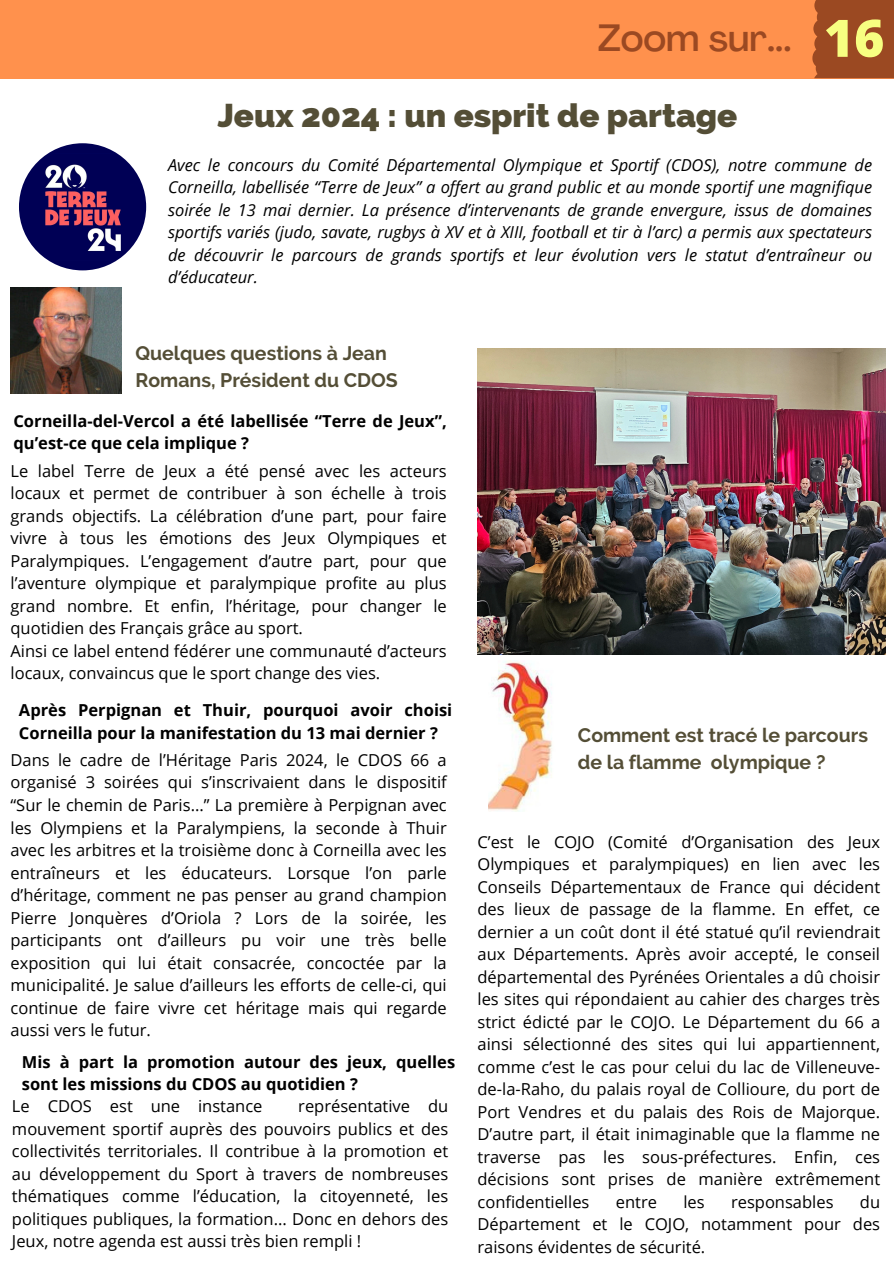
<style>
.page{position:relative;width:894px;height:1264px;background:#fff}
.page>*{position:absolute;margin:0;border:0;box-sizing:border-box;transform-origin:0 0}
.t1{font:800 51.6px "Open Sans";color:#f7ff81}
.t2{font:500 37.5px "Agrandir";color:#9b4922}
.t3{font:800 33px "Raleway";color:#544e36}
.t4{font:700 19.5px/27px "Raleway";color:#544e36}
.t5{font:16.5px/22.5px "Open Sans";color:#000;text-align:justify}
.t6{font:italic 16.5px/22.5px "Open Sans";color:#000;text-align:justify}
.t7{font:700 16.5px/22.5px "Open Sans";color:#000}
</style>
<div class="page">
<div style="left:0;top:0;width:893px;height:78px;background:#ff914d"></div>
<div style="left:812px;top:0;width:81px;height:78px;background:#9b4922"></div>
<img style="left:19px;top:143px;width:127px;height:127px;border-radius:50%">
<img style="left:11px;top:287px;width:111px;height:106px">
<img style="left:477px;top:348px;width:407px;height:306px">
<img style="left:488px;top:660px;width:64px;height:151px">
<p class="t2" style="left:598px;top:22px;width:195px">Zoom sur...</p>
<p class="t1" style="left:823px;top:2px;width:62px">16</p>
<p class="t3" style="left:217px;top:96px;width:521px">Jeux 2024 : un esprit de partage</p>
<h3 class="t6" style="left:168px;top:153px;width:705px">Avec le concours du Comité Départemental Olympique et Sportif (CDOS), notre commune de Corneilla, labellisée “Terre de Jeux” a offert au grand public et au monde sportif une magnifique soirée le 13 mai dernier. La présence d’intervenants de grande envergure, issus de domaines sportifs variés (judo, savate, rugbys à XV et à XIII, football et tir à l’arc) a permis aux spectateurs de découvrir le parcours de grands sportifs et leur évolution vers le statut d’entraîneur ou d’éducateur.</h3>
<p class="t4" style="left:135px;top:340px;width:264px">Quelques questions à Jean<br>Romans, Président du CDOS</p>
<h4 class="t7" style="left:13px;top:409px;width:434px">Corneilla-del-Vercol a été labellisée “Terre de Jeux”, qu’est-ce que cela implique ?</h4>
<h4 class="t5" style="left:11px;top:459px;width:437px">Le label Terre de Jeux a été pensé avec les acteurs locaux et permet de contribuer à son échelle à trois grands objectifs. La célébration d’une part, pour faire vivre à tous les émotions des Jeux Olympiques et Paralympiques. L’engagement d’autre part, pour que l’aventure olympique et paralympique profite au plus grand nombre. Et enfin, l’héritage, pour changer le quotidien des Français grâce au sport.</h4>
<p class="t5" style="left:11px;top:639px;width:437px">Ainsi ce label entend fédérer une communauté d’acteurs locaux, convaincus que le sport change des vies.</p>
<p class="t7" style="left:19px;top:698px;width:434px">Après Perpignan et Thuir, pourquoi avoir choisi<br>Corneilla pour la manifestation du 13 mai dernier ?</p>
<h4 class="t5" style="left:11px;top:748px;width:437px">Dans le cadre de l’Héritage Paris 2024, le CDOS 66 a organisé 3 soirées qui s’inscrivaient dans le dispositif “Sur le chemin de Paris...” La première à Perpignan avec les Olympiens et la Paralympiens, la seconde à Thuir avec les arbitres et la troisième donc à Corneilla avec les entraîneurs et les éducateurs. Lorsque l’on parle d’héritage, comment ne pas penser au grand champion Pierre Jonquères d’Oriola ? Lors de la soirée, les participants ont d’ailleurs pu voir une très belle exposition qui lui était consacrée, concoctée par la municipalité. Je salue d’ailleurs les efforts de celle-ci, qui continue de faire vivre cet héritage mais qui regarde aussi vers le futur.</h4>
<h3 class="t7" style="left:22px;top:1050px;width:434px">Mis à part la promotion autour des jeux, quelles sont les missions du CDOS au quotidien ?</h3>
<p class="t5" style="left:12px;top:1094px;width:252px">Le CDOS est une instance</p>
<p class="t5" style="left:12px;top:1094px;width:437px;text-indent:286px">représentative du mouvement sportif auprès des pouvoirs publics et des collectivités territoriales. Il contribue à la promotion et au développement du Sport à travers de nombreuses thématiques comme l’éducation, la citoyenneté, les politiques publiques, la formation... Donc en dehors des Jeux, notre agenda est aussi très bien rempli !</p>
<p class="t4" style="left:577px;top:722px;width:291px">Comment est tracé le parcours de la flamme olympique ?</p>
<p class="t5" style="left:477px;top:830px;width:404px">C’est le COJO (Comité d’Organisation des Jeux Olympiques et paralympiques) en lien avec les Conseils Départementaux de France qui décident des lieux de passage de la flamme. En effet, ce dernier a un coût dont il été statué qu’il reviendrait aux Départements. Après avoir accepté, le conseil départemental des Pyrénées Orientales a dû choisir les sites qui répondaient au cahier des charges très strict édicté par le COJO. Le Département du 66 a ainsi sélectionné des sites qui lui appartiennent, comme c’est le cas pour celui du lac de Villeneuve&shy;de-la-Raho, du palais royal de Collioure, du port de Port Vendres et du palais des Rois de Majorque.<br>D’autre part, il était inimaginable que la flamme ne traverse pas les sous-préfectures. Enfin, ces décisions sont prises de manière extrêmement confidentielles</p>
<p class="t5" style="left:477px;top:1190px;width:404px;text-indent:382px">du Département et le COJO, notamment pour des raisons évidentes de sécurité.</p>
<p class="t5" style="left:615px;top:1190px;width:43px">entre</p>
<p class="t5" style="left:683px;top:1190px;width:23px">les</p>
<p class="t5" style="left:730px;top:1190px;width:104px">responsables</p>
</div>
